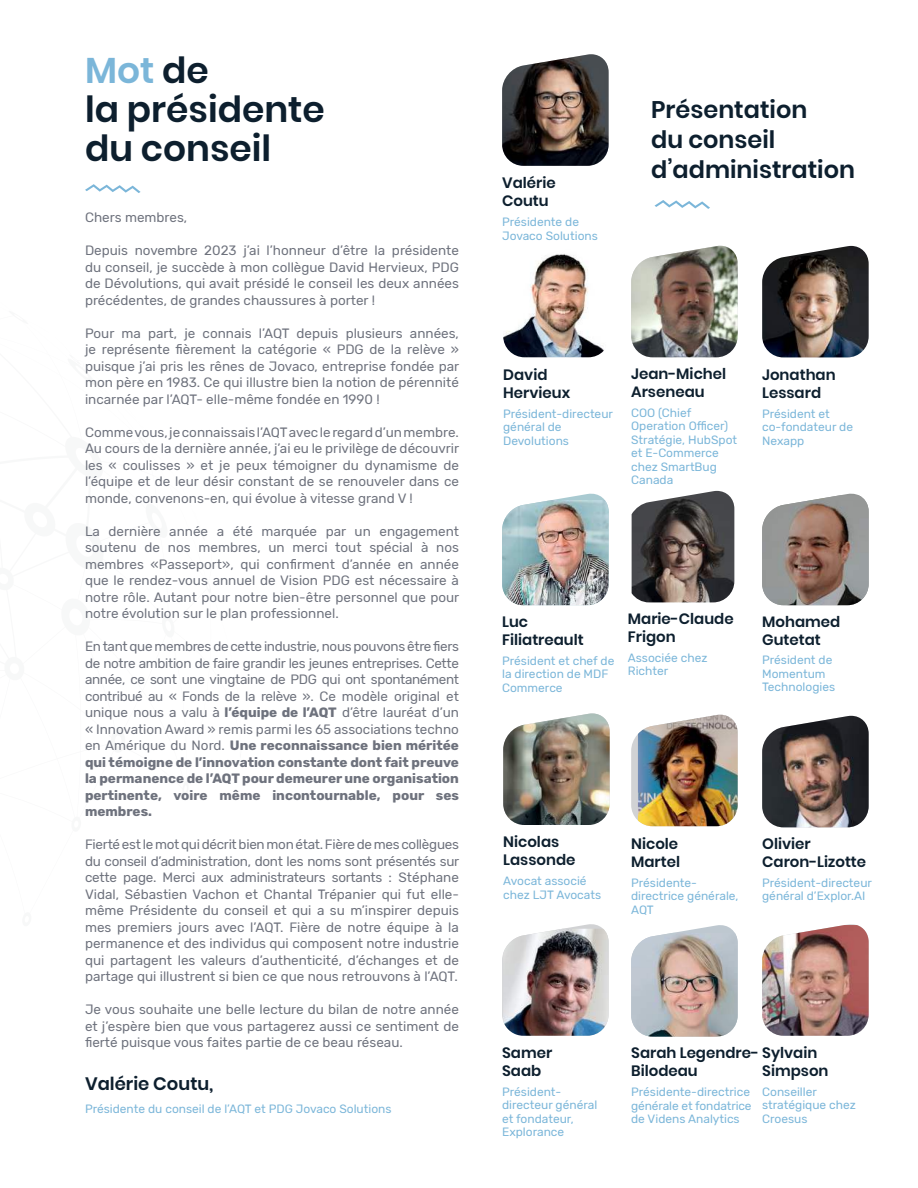
<style>
.page{position:relative;width:918px;height:1188px;background:#fff}
.page>*{position:absolute;margin:0;border:0;box-sizing:border-box;transform-origin:0 0}
.t1{font:600 36px/39px "Poppins";color:#0d1f2e}
.t2{font:600 24px/30px "Poppins";color:#0d1f2e}
.t3{font:600 18px "Poppins";color:#0d1f2e}
.t4{font:600 15px/18px "Poppins";color:#0d1f2e}
.t5{font:13.5px/16.5px "Rubik";color:#6e727d;text-align:justify}
.t6{font:12px/13.5px "Rubik";color:#7bb6d9}
.s1{color:#7bb6d9}
.s2{font-weight:700}
</style>
<div class="page">
<svg style="left:631px;top:714px;width:92px;height:107px"></svg>
<img style="left:638px;top:715px;width:100px;height:111px">
<img style="left:503px;top:713px;width:107px;height:112px">
<svg style="left:655px;top:200px;width:55px;height:9px"></svg>
<svg style="left:85px;top:184px;width:56px;height:9px"></svg>
<svg style="left:553px;top:493px;width:52px;height:7px"></svg>
<img style="left:502px;top:500px;width:107px;height:105px">
<svg style="left:631px;top:490px;width:87px;height:104px"></svg>
<img style="left:632px;top:491px;width:102px;height:111px">
<svg style="left:672px;top:925px;width:63px;height:8px"></svg>
<img style="left:631px;top:933px;width:107px;height:104px">
<svg style="left:502px;top:924px;width:101px;height:96px"></svg>
<img style="left:503px;top:929px;width:106px;height:107px">
<img style="left:762px;top:246px;width:107px;height:111px">
<img style="left:762px;top:925px;width:107px;height:111px">
<img style="left:631px;top:246px;width:107px;height:111px">
<img style="left:762px;top:495px;width:107px;height:110px">
<img style="left:762px;top:716px;width:107px;height:111px">
<img style="left:502px;top:54px;width:107px;height:112px">
<img style="left:503px;top:254px;width:101px;height:103px">
<h1 class="t1" style="left:85px;top:54px;width:241px"><span class="s1">Mot</span> de<br>la présidente du conseil</h1>
<p class="t5" style="left:85px;top:209px;width:104px">Chers membres,</p>
<p class="t5" style="left:85px;top:243px;width:375px">Depuis novembre 2023 j’ai l’honneur d’être la présidente du conseil, je succède à mon collègue David Hervieux, PDG de Dévolutions, qui avait présidé le conseil les deux années précédentes, de grandes chaussures à porter !</p>
<p class="t5" style="left:85px;top:325px;width:376px">Pour ma part, je connais l’AQT depuis plusieurs années, je représente 昀椀èrement la catégorie « PDG de la relève » puisque j’ai pris les rênes de Jovaco, entreprise fondée par mon père en 1983. Ce qui illustre bien la notion de pérennité incarnée par l’AQT- elle-même fondée en 1990 !</p>
<p class="t5" style="left:85px;top:424px;width:376px">Comme vous, je connaissais l’AQT avec le regard d’un membre.<br>Au cours de la dernière année, j’ai eu le privilège de découvrir les « coulisses » et je peux témoigner du dynamisme de l’équipe et de leur désir constant de se renouveler dans ce monde, convenons-en, qui évolue à vitesse grand V !</p>
<p class="t5" style="left:85px;top:523px;width:376px">La dernière année a été marquée par un engagement soutenu de nos membres, un merci tout spécial à nos membres «Passeport», qui con昀椀rment d’année en année que le rendez-vous annuel de Vision PDG est nécessaire à notre rôle. Autant pour notre bien-être personnel que pour notre évolution sur le plan professionnel.</p>
<p class="t5" style="left:85px;top:639px;width:375px">En tant que membres de cette industrie, nous pouvons être 昀椀ers de notre ambition de faire grandir les jeunes entreprises. Cette année, ce sont une vingtaine de PDG qui ont spontanément contribué au « Fonds de la relève ». Ce modèle original et unique nous a valu à <span class="s2">l’équipe de l’AQT</span> d’être lauréat d’un « Innovation Award » remis parmi les 65 associations techno en Amérique du Nord. <span class="s2">Une reconnaissance bien méritée qui témoigne de l’innovation constante dont fait preuve la permanence de l’AQT pour demeurer une organisation pertinente, voire même incontournable, pour ses membres.</span></p>
<p class="t5" style="left:85px;top:836px;width:376px">Fierté est le mot qui décrit bien mon état. Fière de mes collègues du conseil d’administration, dont les noms sont présentés sur cette page. Merci aux administrateurs sortants : Stéphane Vidal, Sébastien Vachon et Chantal Trépanier qui fut elle&shy;même Présidente du conseil et qui a su m’inspirer depuis mes premiers jours avec l’AQT. Fière de notre équipe à la permanence et des individus qui composent notre industrie qui partagent les valeurs d’authenticité, d’échanges et de partage qui illustrent si bien ce que nous retrouvons à l’AQT.</p>
<p class="t5" style="left:85px;top:1001px;width:375px">Je vous souhaite une belle lecture du bilan de notre année et j’espère bien que vous partagerez aussi ce sentiment de昀椀erté puisque vous faites partie de ce beau réseau.</p>
<h3 class="t3" style="left:85px;top:1075px;width:130px">Valérie Coutu,</h3>
<p class="t6" style="left:85px;top:1102px;width:308px">Présidente du conseil de l’AQT et PDG Jovaco Solutions</p>
<p class="t4" style="left:502px;top:175px;width:55px">Valérie<br>Coutu</p>
<p class="t6" style="left:502px;top:215px;width:97px">Présidente de<br>Jovaco Solutions</p>
<h2 class="t2" style="left:651px;top:96px;width:205px">Présentation<br>du conseil d’administration</h2>
<p class="t4" style="left:503px;top:367px;width:69px">David<br>Hervieux</p>
<p class="t6" style="left:503px;top:407px;width:111px">Président-directeur général de<br>Devolutions</p>
<p class="t4" style="left:631px;top:366px;width:97px">Jean-Michel<br>Arseneau</p>
<p class="t6" style="left:631px;top:406px;width:107px">COO (Chief<br>Operation O昀케cer)<br>Stratégie, HubSpot et E-Commerce chez SmartBug<br>Canada</p>
<p class="t4" style="left:762px;top:367px;width:75px">Jonathan<br>Lessard</p>
<p class="t6" style="left:762px;top:407px;width:92px">Président et co-fondateur de<br>Nexapp</p>
<p class="t4" style="left:502px;top:614px;width:83px">Luc<br>Filiatreault</p>
<p class="t6" style="left:502px;top:654px;width:114px">Président et chef de la direction de MDF<br>Commerce</p>
<p class="t4" style="left:628px;top:611px;width:107px">Marie-Claude<br>Frigon</p>
<p class="t6" style="left:628px;top:651px;width:81px">Associée chez<br>Richter</p>
<p class="t4" style="left:762px;top:613px;width:80px">Mohamed<br>Gutetat</p>
<p class="t6" style="left:762px;top:654px;width:75px">Président de<br>Momentum<br>Technologies</p>
<p class="t4" style="left:503px;top:834px;width:74px">Nicolas<br>Lassonde</p>
<p class="t6" style="left:503px;top:875px;width:99px">Avocat associé chez LJT Avocats</p>
<p class="t4" style="left:631px;top:836px;width:51px">Nicole<br>Martel</p>
<p class="t6" style="left:631px;top:876px;width:109px">Présidente&shy;directrice générale,<br>AQT</p>
<p class="t4" style="left:762px;top:836px;width:106px">Olivier<br>Caron-Lizotte</p>
<p class="t6" style="left:762px;top:876px;width:111px">Président-directeur général d’Explor.AI</p>
<p class="t4" style="left:502px;top:1045px;width:52px">Samer<br>Saab</p>
<p class="t6" style="left:502px;top:1085px;width:97px">Président&shy;directeur général et fondateur,<br>Explorance</p>
<p class="t4" style="left:631px;top:1045px;width:188px">Sarah Legendre- Sylvain<br>Bilodeau</p>
<p class="t4" style="left:762px;top:1063px;width:68px">Simpson</p>
<p class="t6" style="left:631px;top:1085px;width:122px">Présidente-directrice générale et fondatrice de Videns Analytics</p>
<p class="t6" style="left:762px;top:1085px;width:95px">Conseiller stratégique chez<br>Croesus</p>
</div>
